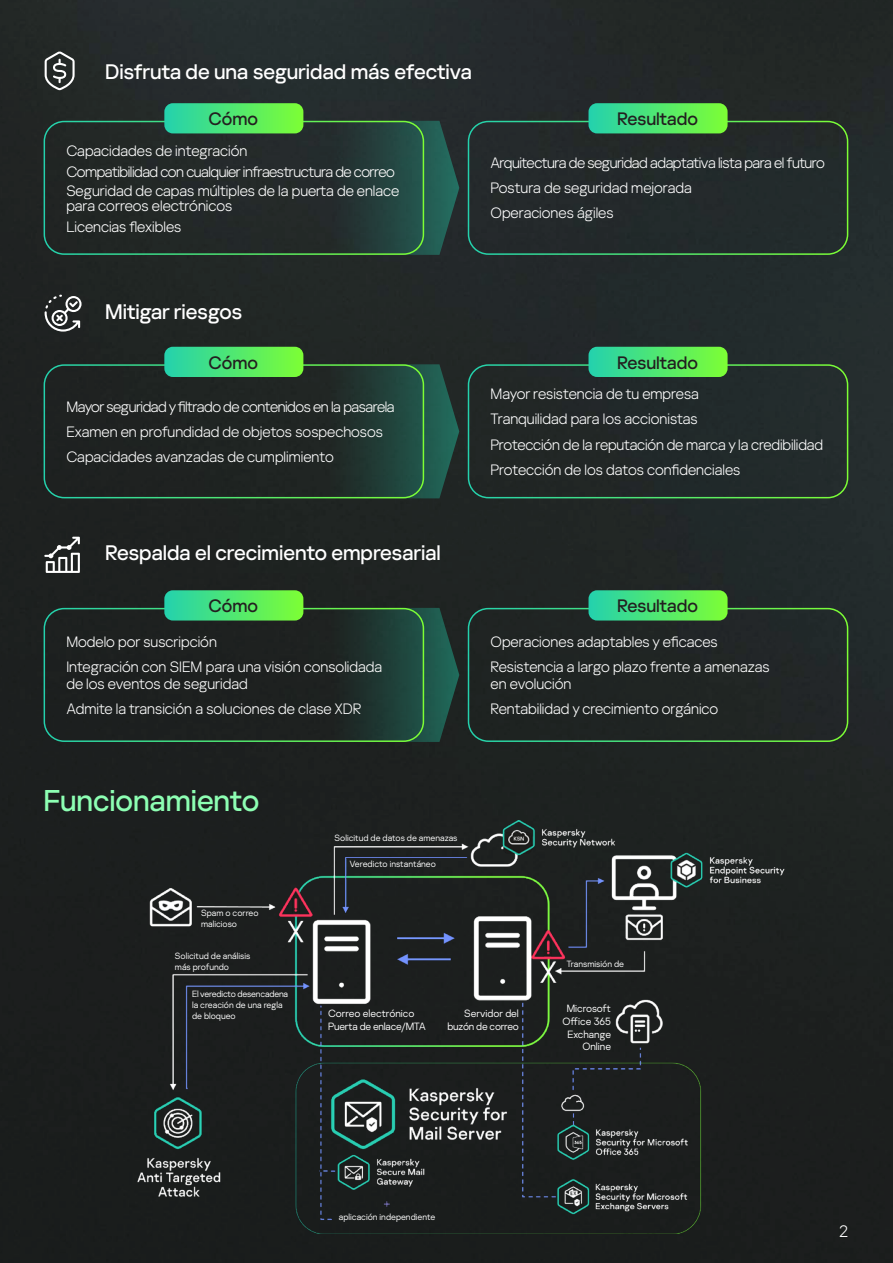
<style>
.page{position:relative;width:893px;height:1263px;background:#fff}
.page>*{position:absolute;margin:0;border:0;box-sizing:border-box;transform-origin:0 0}
.t1{font:500 30px "Kaspersky Sans Display";color:#8dffb3}
.t2{font:500 21px "Kaspersky Sans Display";color:#fff}
.t3{font:500 18px "Kaspersky Sans Display";color:#231f20}
.t4{font:300 16.5px "Kaspersky Sans Display";color:#fff}
.t5{font:300 15px/25px "Kaspersky Sans Display";color:#fff}
.t6{font:300 15px/25px "Kaspersky Sans Display";letter-spacing:-.03em;color:#fff}
.t7{font:300 10.5px/12.6px "Kaspersky Sans";color:#fff}
.t8{font:300 10.5px/12.6px "Kaspersky Sans";letter-spacing:-.02em;color:#fff;text-align:right}
.t9{font:300 9px/10.8px "Kaspersky Sans";color:#fff}
.t10{font:300 9px/10.8px "Kaspersky Sans";letter-spacing:-.02em;color:#fff}
</style>
<div class="page">
<img style="left:0;top:0;width:893px;height:1263px">
<div style="left:468px;top:121px;width:380px;height:134px;border:2px solid #fff;border-radius:20px"></div>
<svg style="left:164px;top:103px;width:295px;height:152px;background:#294839"></svg>
<svg style="left:588px;top:103px;width:140px;height:30px;background:#4ee26f"></svg>
<div style="left:468px;top:364px;width:380px;height:134px;border:2px solid #fff;border-radius:20px"></div>
<svg style="left:164px;top:347px;width:295px;height:151px;background:#254433"></svg>
<svg style="left:588px;top:347px;width:140px;height:30px;background:#4fe36f"></svg>
<div style="left:468px;top:608px;width:380px;height:134px;border:2px solid #fff;border-radius:20px"></div>
<svg style="left:164px;top:590px;width:295px;height:152px;background:#234130"></svg>
<svg style="left:588px;top:590px;width:140px;height:30px;background:#4ee16e"></svg>
<svg style="left:45px;top:51px;width:30px;height:39px"></svg>
<svg style="left:45px;top:295px;width:37px;height:37px"></svg>
<svg style="left:44px;top:537px;width:36px;height:36px"></svg>
<img style="left:118px;top:820px;width:674px;height:413px">
<h2 class="t2" style="left:105px;top:56px;width:368px">Disfruta de una seguridad más efectiva</h2>
<p class="t3" style="left:209px;top:106px;width:51px">Cómo</p>
<p class="t6" style="left:66px;top:140px;width:330px;line-height:20.7px">Capacidades de integración<br>Compatibilidad con cualquier infraestructura de correo</p>
<p class="t5" style="left:66px;top:183px;width:334px;line-height:15px">Seguridad de capas múltiples de la puerta de enlace para correos electrónicos</p>
<p class="t5" style="left:66px;top:213px;width:117px">Licencias flexibles</p>
<p class="t3" style="left:617px;top:106px;width:82px">Resultado</p>
<p class="t6" style="left:490px;top:150px;width:336px">Arquitectura de seguridad adaptativa lista para el futuro<br>Postura de seguridad mejorada<br>Operaciones ágiles</p>
<h2 class="t2" style="left:105px;top:296px;width:139px">Mitigar riesgos</h2>
<p class="t3" style="left:209px;top:349px;width:51px">Cómo</p>
<p class="t5" style="left:66px;top:393px;width:330px">Mayor seguridad yfiltrado de contenidos en la pasarela<br>Examen en profundidad de objetos sospechosos<br>Capacidades avanzadas de cumplimiento</p>
<h2 class="t2" style="left:105px;top:538px;width:337px">Respalda el crecimiento empresarial</h2>
<p class="t3" style="left:209px;top:593px;width:51px">Cómo</p>
<p class="t5" style="left:66px;top:629px;width:317px">Modelo por suscripción<br>Integración con SIEM para una visión consolidada</p>
<p class="t5" style="left:66px;top:670px;width:297px">de los eventos de seguridad<br>Admite la transición a soluciones de clase XDR</p>
<p class="t3" style="left:617px;top:349px;width:82px">Resultado</p>
<p class="t5" style="left:490px;top:381px;width:334px">Mayor resistencia de tu empresa<br>Tranquilidad para los accionistas<br>Protección de la reputación de marca lay credibilidad Protección de los datos confidenciales</p>
<p class="t3" style="left:617px;top:593px;width:82px">Resultado</p>
<p class="t5" style="left:490px;top:629px;width:281px">Operaciones adaptables y eficaces<br>Resistencia a largo plazo frente a amenazas</p>
<p class="t5" style="left:490px;top:670px;width:229px">en evolución<br>Rentabilidad y crecimiento orgánico</p>
<h1 class="t1" style="left:43px;top:779px;width:218px">Funcionamiento</h1>
<p class="t9" style="left:201px;top:907px;width:59px">Spam o correo malicioso</p>
<p class="t9" style="left:175px;top:950px;width:77px">Solicitud de análisis más profundo</p>
<p class="t9" style="left:335px;top:833px;width:124px">Solicitud de datos de amenazas</p>
<p class="t9" style="left:350px;top:859px;width:88px">Veredicto instantáneo</p>
<p class="t9" style="left:566px;top:959px;width:59px">Transmisión de</p>
<p class="t10" style="left:192px;top:989px;width:98px">El veredicto desencadena la creación de una regla de bloqueo</p>
<p class="t7" style="left:328px;top:1007px;width:99px">Correo electrónico<br>Puerta de enlace/MTA</p>
<p class="t8" style="left:448px;top:1007px;width:73px">Servidor del buzón de correo</p>
<p class="t7" style="left:562px;top:1002px;width:50px;text-align:right">Microsoft<br>Office 365<br>Exchange<br>Online</p>
<p class="t9" style="left:339px;top:1211px;width:98px">aplicación independiente</p>
<p class="t4" style="left:839px;top:1219px;width:11px">2</p>
</div>
